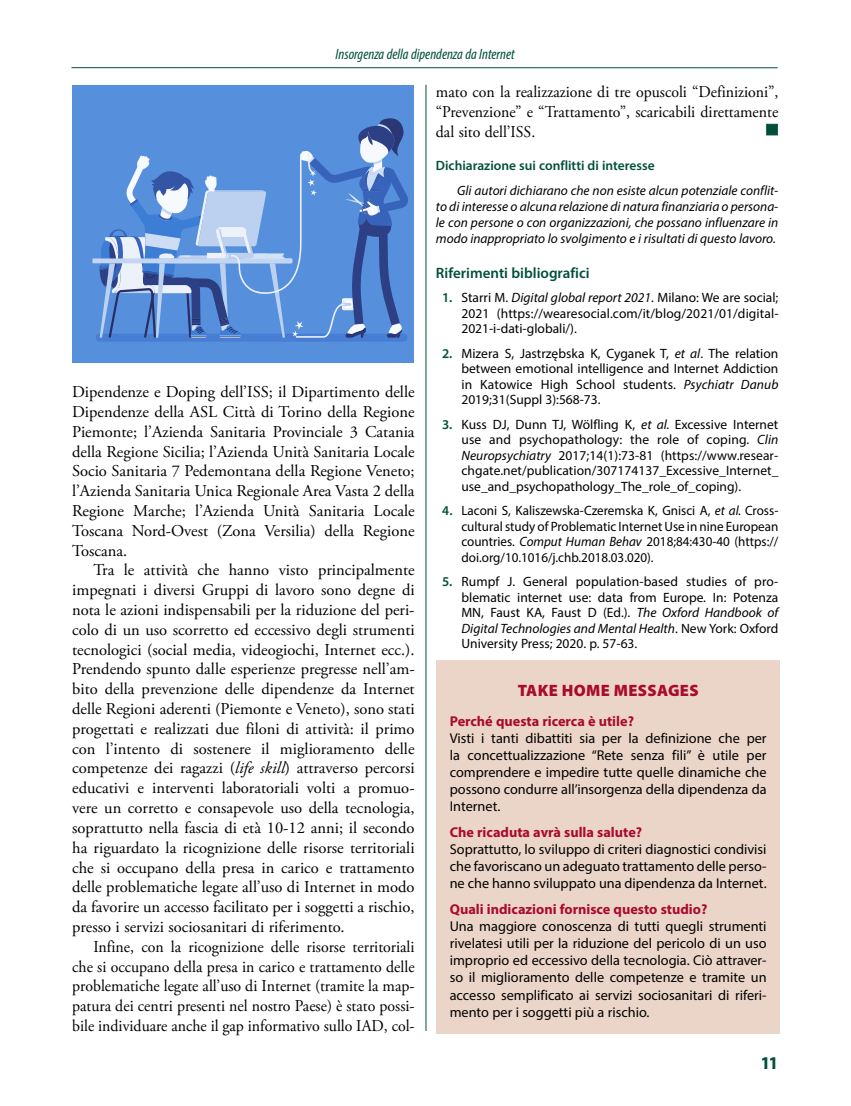
<style>
.page{position:relative;width:851px;height:1106px;background:#fff}
.page>*{position:absolute;margin:0;border:0;box-sizing:border-box;transform-origin:0 0}
.t1{font:900 condensed 18px "Myriad Pro";color:#014f3b}
.t2{font:16.5px/19.8px "Adobe Garamond Pro";color:#000;text-align:justify}
.t3{font:16.5px/19.8px "Adobe Garamond Pro";color:#000;text-align:justify;scale:.96 1}
.t4{font:900 16.5px "Myriad Pro";letter-spacing:.02em;color:#a90a2e}
.t5{font:italic condensed 15px "Myriad Pro";color:#014f3b}
.t6{font:600 15px "Myriad Pro";color:#014f3b}
.t7{font:14.25px/17.1px "Myriad Pro";color:#000;text-align:justify}
.t8{font:700 14.25px "Myriad Pro";color:#a90a2e}
.t9{font:13.5px/15.6px "Myriad Pro";color:#000;text-align:justify}
.t10{font:italic 13.5px/16.2px "Myriad Pro";color:#000;text-align:justify}
.t11{font:600 13.5px "Myriad Pro";color:#014f3b}
.s1{font-style:italic}
.s2{font-weight:600;color:#014f3b}
</style>
<div class="page">
<hr style="left:425px;top:85px;width:1px;height:946px;background:#014f3b">
<div style="left:72px;top:85px;width:342px;height:278px;background:#5690dd"></div>
<div style="left:96px;top:334px;width:311px;height:8px;background:#477ed3;border-radius:4px"></div>
<div style="left:92px;top:258px;width:200px;height:5px;background:#c2d5f1"></div>
<svg style="left:99px;top:118px;width:309px;height:220px"></svg>
<div style="left:436px;top:660px;width:343px;height:374px;background:#ebd5c9"></div>
<div style="left:766px;top:124px;width:11px;height:11px;background:#014f3b;border:1px solid #014f3b"></div>
<hr style="left:71px;top:67px;width:706px;height:1px;background:#014f3b">
<p class="t5" style="left:335px;top:45px;width:181px">Insorgenza della dipendenza da Internet</p>
<p class="t2" style="left:72px;top:382px;width:344px">Dipendenze e Doping dell’ISS; il Dipartimento delle Dipendenze della ASL Città di Torino della Regione Piemonte; l’Azienda Sanitaria Provinciale 3 Catania della Regione Sicilia; l’Azienda Unità Sanitaria Locale Socio Sanitaria 7 Pedemontana della Regione Veneto; l’Azienda Sanitaria Unica Regionale Area Vasta 2 della Regione Marche; l’Azienda Unità Sanitaria Locale Toscana Nord-Ovest (Zona Versilia) della Regione Toscana.</p>
<p class="t2" style="left:72px;top:561px;width:344px;text-indent:21px">Tra le attività che hanno visto principalmente impegnati i diversi Gruppi di lavoro sono degne di nota le azioni indispensabili per la riduzione del peri&shy;colo di un uso scorretto ed eccessivo degli strumenti tecnologici (social media, videogiochi, Internet ecc.).<br>Prendendo spunto dalle esperienze pregresse nell’am&shy;bito della prevenzione delle dipendenze da Internet delle Regioni aderenti (Piemonte e Veneto), sono stati progettati e realizzati due filoni di attività: il primo con l’intento di sostenere il miglioramento delle competenze dei ragazzi (<span class="s1">life skill</span>) attraverso percorsi educativi e interventi laboratoriali volti a promuo&shy;vere un corretto e consapevole uso della tecnologia, soprattutto nella fascia di età 10-12 anni; il secondo ha riguardato la ricognizione delle risorse territoriali che si occupano della presa in carico e trattamento delle problematiche legate all’uso di Internet in modo da favorire un accesso facilitato per i soggetti a rischio, presso i servizi sociosanitari di riferimento.</p>
<p class="t3" style="left:72px;top:937px;width:358px;text-indent:21px">Infine, con la ricognizione delle risorse territoriali che si occupano della presa in carico e trattamento delle problematiche legate all’uso di Internet (tramite la map&shy;patura dei centri presenti nel nostro Paese) è stato possi&shy;bile individuare anche il gap informativo sullo IAD, col-</p>
<p class="t3" style="left:436px;top:82px;width:358px">mato con la realizzazione di tre opuscoli “Definizioni”, “Prevenzione” e “Trattamento”, scaricabili direttamente dal sito dell’ISS.</p>
<p class="t11" style="left:436px;top:157px;width:220px">Dichiarazione sui conflitti di interesse</p>
<p class="t10" style="left:436px;top:182px;width:344px;text-indent:21px">Gli autori dichiarano che non esiste alcun potenziale conflit&shy;to di interesse o alcuna relazione di natura finanziaria o persona&shy;le con persone o con organizzazioni, che possano influenzare in modo inappropriato lo svolgimento e i risultati di questo lavoro.</p>
<p class="t6" style="left:436px;top:263px;width:155px">Riferimenti bibliografici</p>
<p class="t9" style="left:461px;top:290px;width:318px;text-indent:-19px"><span class="s2">1.</span> Starri M. <span class="s1">Digital global report 2021</span>. Milano: We are social; 2021 (https://wearesocial.com/it/blog/2021/01/digital-2021-i-dati-globali/).</p>
<p class="t9" style="left:461px;top:345px;width:318px;text-indent:-19px"><span class="s2">2.</span> Mizera S, Jastrzębska K, Cyganek T, <span class="s1">et al</span>. The relation between emotional intelligence and Internet Addiction in Katowice High School students. <span class="s1">Psychiatr Danub </span>2019;31(Suppl 3):568-73.</p>
<p class="t9" style="left:461px;top:416px;width:318px;text-indent:-19px"><span class="s2">3.</span> Kuss DJ, Dunn TJ, Wölfling K, <span class="s1">et al.</span> Excessive Internet use and psychopathology: the role of coping. <span class="s1">Clin Neuropsychiatry</span> 2017;14(1):73-81 (https://www.resear&shy;chgate.net/publication/307174137_Excessive_Internet_ use_and_psychopathology_The_role_of_coping).</p>
<p class="t9" style="left:461px;top:502px;width:318px;text-indent:-19px"><span class="s2">4.</span> Laconi S, Kaliszewska-Czeremska K, Gnisci A, <span class="s1">et al.</span> Cross&shy;cultural study of Problematic Internet Use in nine European countries. <span class="s1">Comput Human Behav</span> 2018;84:430-40 (https:// doi.org/10.1016/j.chb.2018.03.020).</p>
<p class="t9" style="left:461px;top:573px;width:318px;text-indent:-19px"><span class="s2">5.</span> Rumpf J. General population-based studies of pro&shy;blematic internet use: data from Europe. In: Potenza MN, Faust KA, Faust D (Ed.). <span class="s1">The Oxford Handbook of Digital Technologies and Mental Health</span>. New York: Oxford University Press; 2020. p. 57-63.</p>
<p class="t4" style="left:517px;top:681px;width:182px">TAKE HOME MESSAGES</p>
<p class="t8" style="left:449px;top:712px;width:186px">Perché questa ricerca è utile?</p>
<p class="t7" style="left:449px;top:729px;width:318px">Visti i tanti dibattiti sia per la definizione che per la concettualizzazione “Rete senza fili” è utile per comprendere e impedire tutte quelle dinamiche che possono condurre all’insorgenza della dipendenza da Internet.</p>
<p class="t8" style="left:449px;top:823px;width:194px">Che ricaduta avrà sulla salute?</p>
<p class="t7" style="left:449px;top:840px;width:318px">Soprattutto, lo sviluppo di criteri diagnostici condivisi che favoriscano un adeguato trattamento delle perso&shy;ne che hanno sviluppato una dipendenza da Internet.</p>
<p class="t8" style="left:449px;top:900px;width:259px">Quali indicazioni fornisce questo studio?</p>
<p class="t7" style="left:449px;top:917px;width:318px">Una maggiore conoscenza di tutti quegli strumenti rivelatesi utili per la riduzione del pericolo di un uso improprio ed eccessivo della tecnologia. Ciò attraver&shy;so il miglioramento delle competenze e tramite un accesso semplificato ai servizi sociosanitari di riferi&shy;mento per i soggetti più a rischio.</p>
<p class="t1" style="left:761px;top:1053px;width:17px">11</p>
</div>
